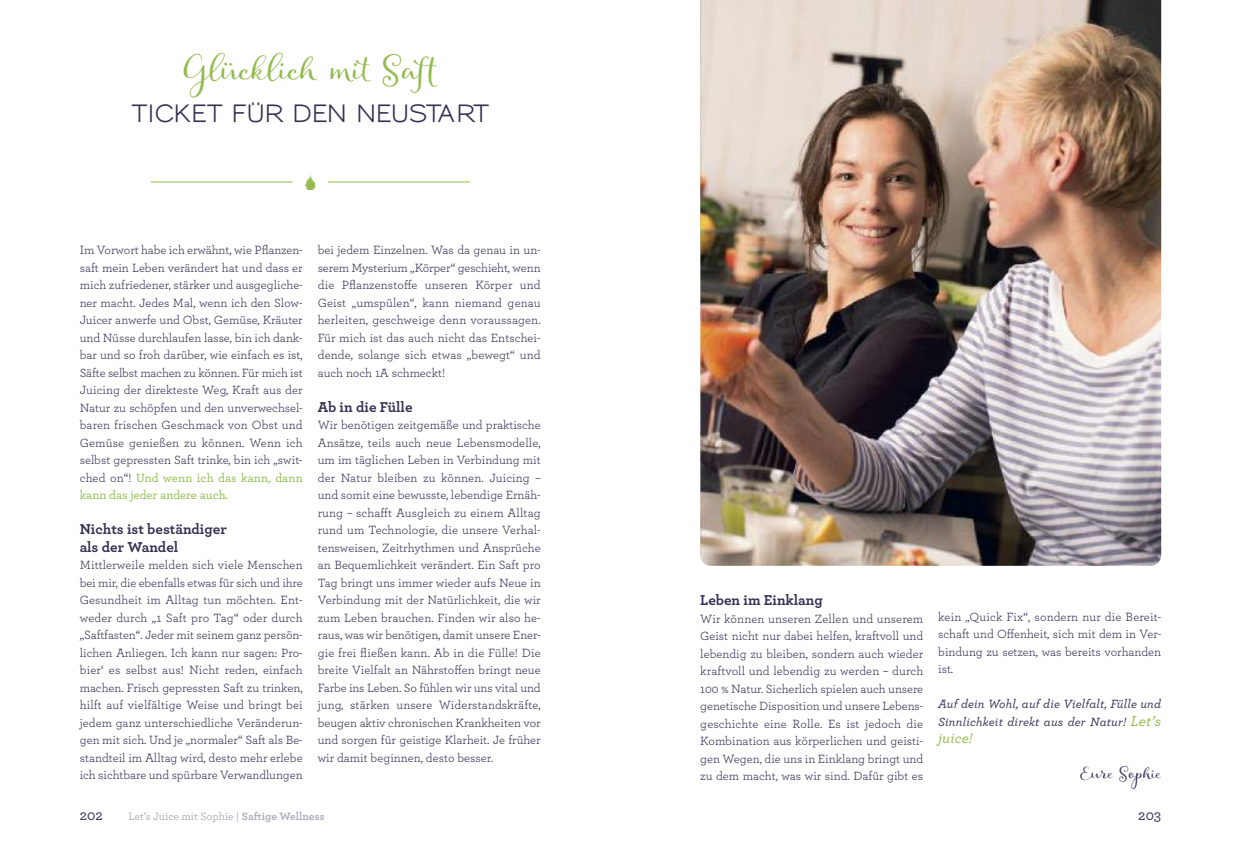
<style>
.page{position:relative;width:1241px;height:851px;background:#fff}
.page>*{position:absolute;margin:0;border:0;box-sizing:border-box;transform-origin:0 0}
.t1{font:31.25px "Allegretto Script";color:#93ba4e}
.t2{font:700 23.12px "Sansumi";letter-spacing:-.05em;color:#343153}
.t3{font:700 15px/17.5px "Archer";color:#343153}
.t4{font:15px "Allegretto Script";color:#343153}
.t5{font:500 15px "Archer";color:#343153}
.t6{font:italic 500 15px "Archer";color:#93ba4e}
.t7{font:12.5px/17.5px "Archer";color:#343153;text-align:justify}
.t8{font:italic 500 12.5px/17.5px "Archer";letter-spacing:.01em;color:#343153}
.t9{font:500 11.25px "Archer";color:#aeadba}
.s1{font-weight:500;color:#93ba4e}
.s2{font-size:15px;color:#93ba4e}
.s3{font-weight:700}
</style>
<div class="page">
<img style="left:305px;top:174px;width:10px;height:15px">
<hr style="left:151px;top:182px;width:141px;height:1px;background:#93ba4e">
<hr style="left:328px;top:182px;width:141px;height:1px;background:#93ba4e">
<img style="left:700px;top:0;width:460px;height:565px">
<h1 class="t1" style="left:184px;top:50px;width:262px">Glücklich mit Saft</h1>
<h2 class="t2" style="left:131px;top:100px;width:359px">TICKET FÜR DEN NEUSTART</h2>
<p class="t7" style="left:80px;top:242px;width:224px">Im Vorwort habe ich erwähnt, wie Pflanzen&shy;saft mein Leben verändert hat und dass er mich zufriedener, stärker und ausgegliche&shy;ner macht. Jedes Mal, wenn ich den Slow-Juicer anwerfe und Obst, Gemüse, Kräuter und Nüsse durchlaufen lasse, bin ich dank&shy;bar und so froh darüber, wie einfach es ist, Säfte selbst machen zu können. Für mich ist Juicing der direkteste Weg, Kraft aus der Natur zu schöpfen und den unverwechsel&shy;baren frischen Geschmack von Obst und Gemüse genießen zu können. Wenn ich selbst gepressten Saft trinke, bin ich „swit&shy;ched on“! <span class="s1">Und wenn ich das kann, dann kann das jeder andere auch.</span></p>
<p class="t3" style="left:80px;top:522px;width:149px">Nichts ist beständiger als der Wandel</p>
<p class="t7" style="left:80px;top:557px;width:224px">Mittlerweile melden sich viele Menschen bei mir, die ebenfalls etwas für sich und ihre Gesundheit im Alltag tun möchten. Ent&shy;weder durch „1 Saft pro Tag“ oder durch „Saftfasten“. Jeder mit seinem ganz persön&shy;lichen Anliegen. Ich kann nur sagen: Pro&shy;bier‘ es selbst aus! Nicht reden, einfach machen. Frisch gepressten Saft zu trinken, hilft auf vielfältige Weise und bringt bei jedem ganz unterschiedliche Veränderun&shy;gen mit sich. Und je „normaler“ Saft als Be&shy;standteil im Alltag wird, desto mehr erlebe ich sichtbare und spürbare Verwandlungen</p>
<p class="t7" style="left:318px;top:242px;width:224px">bei jedem Einzelnen. Was da genau in un&shy;serem Mysterium „Körper“ geschieht, wenn die Pflanzenstoffe unseren Körper und Geist „umspülen“, kann niemand genau herleiten, geschweige denn voraussagen.<br>Für mich ist das auch nicht das Entschei&shy;dende, solange sich etwas „bewegt“ und auch noch 1A schmeckt!</p>
<p class="t3" style="left:318px;top:399px;width:96px">Ab in die Fülle</p>
<p class="t7" style="left:318px;top:417px;width:225px">Wir benötigen zeitgemäße und praktische Ansätze, teils auch neue Lebensmodelle, um im täglichen Leben in Verbindung mit der Natur bleiben zu können. Juicing – und somit eine bewusste, lebendige Ernäh&shy;rung – schafft Ausgleich zu einem Alltag rund um Technologie, die unsere Verhal&shy;tensweisen, Zeitrhythmen und Ansprüche an Bequemlichkeit verändert. Ein Saft pro Tag bringt uns immer wieder aufs Neue in Verbindung mit der Natürlichkeit, die wir zum Leben brauchen. Finden wir also he&shy;raus, was wir benötigen, damit unsere Ener&shy;gie frei fließen kann. Ab in die Fülle! Die breite Vielfalt an Nährstoffen bringt neue Farbe ins Leben. So fühlen wir uns vital und jung, stärken unsere Widerstandskräfte, beugen aktiv chronischen Krankheiten vor und sorgen für geistige Klarheit. Je früher wir damit beginnen, desto besser.</p>
<p class="t3" style="left:700px;top:593px;width:124px">Leben im Einklang</p>
<p class="t7" style="left:700px;top:611px;width:224px">Wir können unseren Zellen und unserem Geist nicht nur dabei helfen, kraftvoll und lebendig zu bleiben, sondern auch wieder kraftvoll und lebendig zu werden – durch 100 % Natur. Sicherlich spielen auch unsere genetische Disposition und unsere Lebens&shy;geschichte eine Rolle. Es ist jedoch die Kombination aus körperlichen und geisti&shy;gen Wegen, die uns in Einklang bringt und zu dem macht, was wir sind. Dafür gibt es</p>
<p class="t7" style="left:938px;top:609px;width:225px">kein „Quick Fix“, sondern nur die Bereit&shy;schaft und Offenheit, sich mit dem in Ver&shy;bindung zu setzen, was bereits vorhanden ist.</p>
<p class="t8" style="left:938px;top:696px;width:224px">Auf dein Wohl, auf die Vielfalt, Fülle und<br>Sinnlichkeit direkt aus der Natur! <span class="s2">Let’s</span></p>
<p class="t6" style="left:938px;top:733px;width:36px">juice!</p>
<p class="t4" style="left:1081px;top:764px;width:81px">Eure Sophie</p>
<p class="t5" style="left:80px;top:810px;width:25px">202</p>
<p class="t9" style="left:128px;top:812px;width:198px">Let’s Juice mit Sophie | <span class="s3">Saftige Wellness</span></p>
<p class="t5" style="left:1137px;top:810px;width:24px">203</p>
</div>
